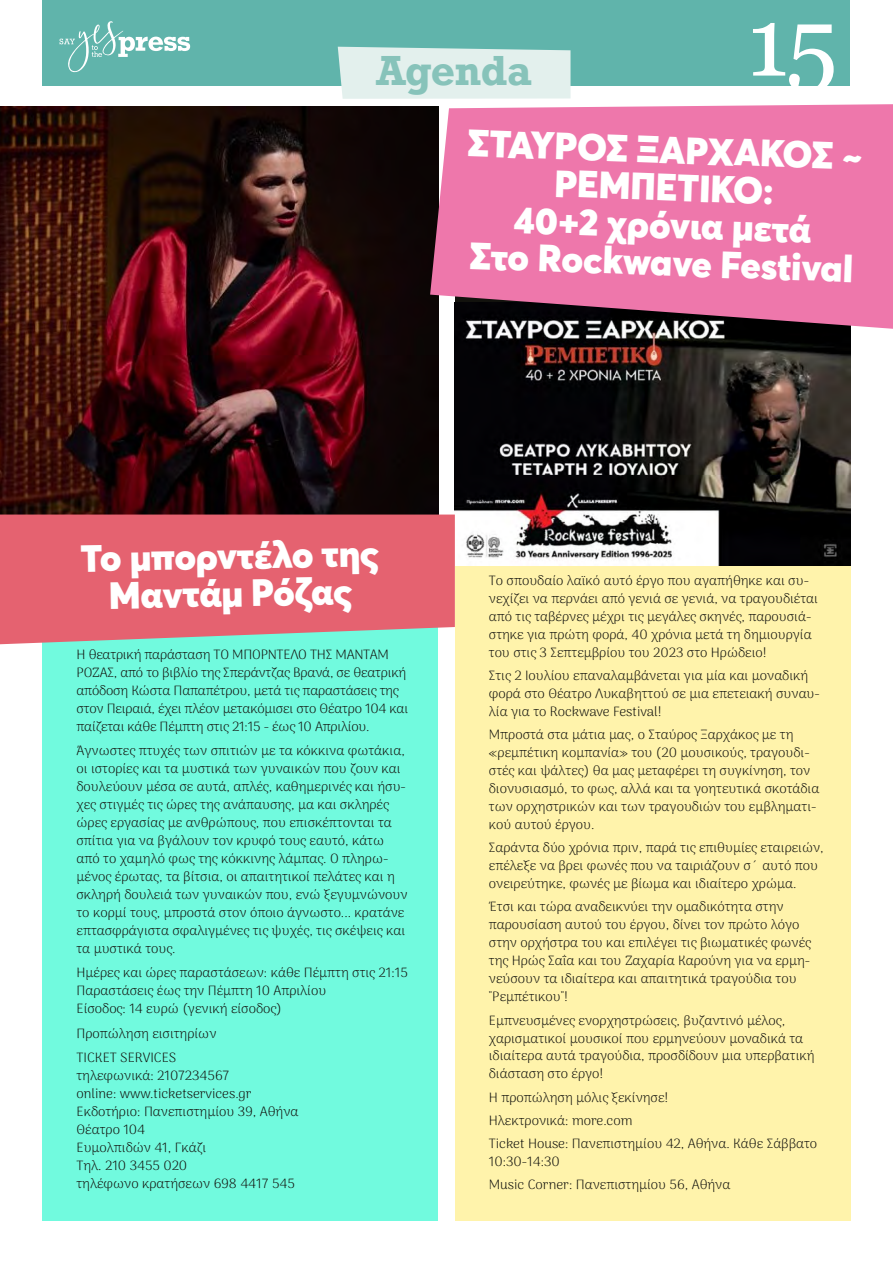
<style>
.page{position:relative;width:893px;height:1263px;background:#fff}
.page>*{position:absolute;margin:0;border:0;box-sizing:border-box;transform-origin:0 0}
.t1{font:97.5px "Georgia";color:#fff}
.t2{font:700 39.6px "Rockwell";letter-spacing:-.015em;color:#87c3ba}
.t3{font:900 37.5px/37.5px "Averta";color:#fff;text-align:center}
.t4{font:100 13.5px/18px "Arima";color:#12120d}
</style>
<div class="page">
<div style="left:455px;top:193px;width:395px;height:1027px;background:#fff3ab"></div>
<img style="left:455px;top:329px;width:395px;height:237px">
<div style="left:43px;top:106px;width:395px;height:1114px;background:#71fade"></div>
<img style="left:0;top:106px;width:438px;height:408px">
<div style="left:43px;top:0;width:807px;height:85px;background:#60b4ab"></div>
<svg style="left:60px;top:21px;width:130px;height:51px"></svg>
<svg style="left:0;top:514px;width:455px;height:130px;background:#dd6b76"></svg>
<svg style="left:430px;top:104px;width:463px;height:225px;background:#dd72a1"></svg>
<div style="left:338px;top:47px;width:232px;height:52px;background:#e3f0ed"></div>
<h2 class="t2" style="left:376px;top:45px;width:157px">Agenda</h2>
<h1 class="t1" style="left:747px;top:-29px;width:92px">15</h1>
<h3 class="t3" style="left:468px;top:123px;width:397px;rotate:2deg">ΣΤΑΥΡΟΣ ΞΑΡΧΑΚΟΣ ~<br>ΡΕΜΠΕΤΙΚΟ:<br>40+2 χρόνια μετά<br>Στο Rockwave Festival</h3>
<h3 class="t3" style="left:80px;top:539px;width:300px;rotate:-1deg">Το μπορντέλο της<br>Μαντάμ Ρόζας</h3>
<p class="t4" style="left:77px;top:645px;width:333px">Η θεατρική παράσταση ΤΟ ΜΠΟΡΝΤΕΛΟ ΤΗΣ ΜΑΝΤΑΜ ΡΟΖΑΣ, από το βιβλίο της Σπεράντζας Βρανά, σε θεατρική απόδοση Κώστα Παπαπέτρου, μετά τις παραστάσεις της στον Πειραιά, έχει πλέον μετακόμισει στο Θέατρο 104 και παίζεται κάθε Πέμπτη στις 21:15 - έως 10 Απριλίου.</p>
<p class="t4" style="left:77px;top:741px;width:333px">Άγνωστες πτυχές των σπιτιών με τα κόκκινα φωτάκια, οι ιστορίες και τα μυστικά των γυναικών που ζουν και δουλεύουν μέσα σε αυτά, απλές, καθημερινές και ήσυ&shy;χες στιγμές τις ώρες της ανάπαυσης, μα και σκληρές ώρες εργασίας με ανθρώπους, που επισκέπτονται τα σπίτια για να βγάλουν τον κρυφό τους εαυτό, κάτω από το χαμηλό φως της κόκκινης λάμπας. Ο πληρω&shy;μένος έρωτας, τα βίτσια, οι απαιτητικοί πελάτες και η σκληρή δουλειά των γυναικών που, ενώ ξεγυμνώνουν το κορμί τους, μπροστά στον όποιο άγνωστο... κρατάνε επτασφράγιστα σφαλιγμένες τις ψυχές, τις σκέψεις και τα μυστικά τους.</p>
<p class="t4" style="left:77px;top:964px;width:333px">Ημέρες και ώρες παραστάσεων: κάθε Πέμπτη στις 21:15<br>Παραστάσεις έως την Πέμπτη 10 Απριλίου<br>Είσοδος: 14 ευρώ (γενική είσοδος)</p>
<p class="t4" style="left:77px;top:1021px;width:141px;line-height:24.5px">Προπώληση εισιτηρίων<br>TICKET SERVICES</p>
<p class="t4" style="left:77px;top:1066px;width:223px">τηλεφωνικά: 2107234567<br>online: www.ticketservices.gr<br>Εκδοτήριο: Πανεπιστημίου 39, Αθήνα<br>Θέατρο 104<br>Ευμολπιδών 41, Γκάζι<br>Τηλ. 210 3455 020<br>τηλέφωνο κρατήσεων 698 4417 545</p>
<p class="t4" style="left:489px;top:571px;width:331px">Το σπουδαίο λαϊκό αυτό έργο που αγαπήθηκε και συ&shy;νεχίζει να περνάει από γενιά σε γενιά, να τραγουδιέται από τις ταβέρνες μέχρι τις μεγάλες σκηνές, παρουσιά&shy;στηκε για πρώτη φορά, 40 χρόνια μετά τη δημιουργία του στις 3 Σεπτεμβρίου του 2023 στο Ηρώδειο!</p>
<p class="t4" style="left:489px;top:666px;width:333px">Στις 2 Ιουλίου επαναλαμβάνεται για μία και μοναδική φορά στο Θέατρο Λυκαβηττού σε μια επετειακή συναυ&shy;λία για το Rockwave Festival!</p>
<p class="t4" style="left:489px;top:725px;width:332px">Μπροστά στα μάτια μας, ο Σταύρος Ξαρχάκος με τη «ρεμπέτικη κομπανία» του (20 μουσικούς, τραγουδι&shy;στές και ψάλτες) θα μας μεταφέρει τη συγκίνηση, τον διονυσιασμό, το φως, αλλά και τα γοητευτικά σκοτάδια των ορχηστρικών και των τραγουδιών του εμβληματι&shy;κού αυτού έργου.</p>
<p class="t4" style="left:489px;top:839px;width:336px">Σαράντα δύο χρόνια πριν, παρά τις επιθυμίες εταιρειών, επέλεξε να βρει φωνές που να ταιριάζουν σ´ αυτό που ονειρεύτηκε, φωνές με βίωμα και ιδιαίτερο χρώμα.</p>
<p class="t4" style="left:489px;top:898px;width:324px">Έτσι και τώρα αναδεικνύει την ομαδικότητα στην παρουσίαση αυτού του έργου, δίνει τον πρώτο λόγο στην ορχήστρα του και επιλέγει τις βιωματικές φωνές της Ηρώς Σαΐα και του Ζαχαρία Καρούνη για να ερμη&shy;νεύσουν τα ιδιαίτερα και απαιτητικά τραγούδια του "Ρεμπέτικου"!</p>
<p class="t4" style="left:489px;top:1011px;width:327px">Εμπνευσμένες ενορχηστρώσεις, βυζαντινό μέλος, χαρισματικοί μουσικοί που ερμηνεύουν μοναδικά τα ιδιαίτερα αυτά τραγούδια, προσδίδουν μια υπερβατική διάσταση στο έργο!</p>
<p class="t4" style="left:489px;top:1085px;width:330px;line-height:23.1px">Η προπώληση μόλις ξεκίνησε!<br>Ηλεκτρονικά: more.com<br>Ticket House: Πανεπιστημίου 42, Αθήνα. Κάθε Σάββατο</p>
<p class="t4" style="left:489px;top:1149px;width:243px;line-height:23.1px">10:30-14:30<br>Music Corner: Πανεπιστημίου 56, Αθήνα</p>
</div>
